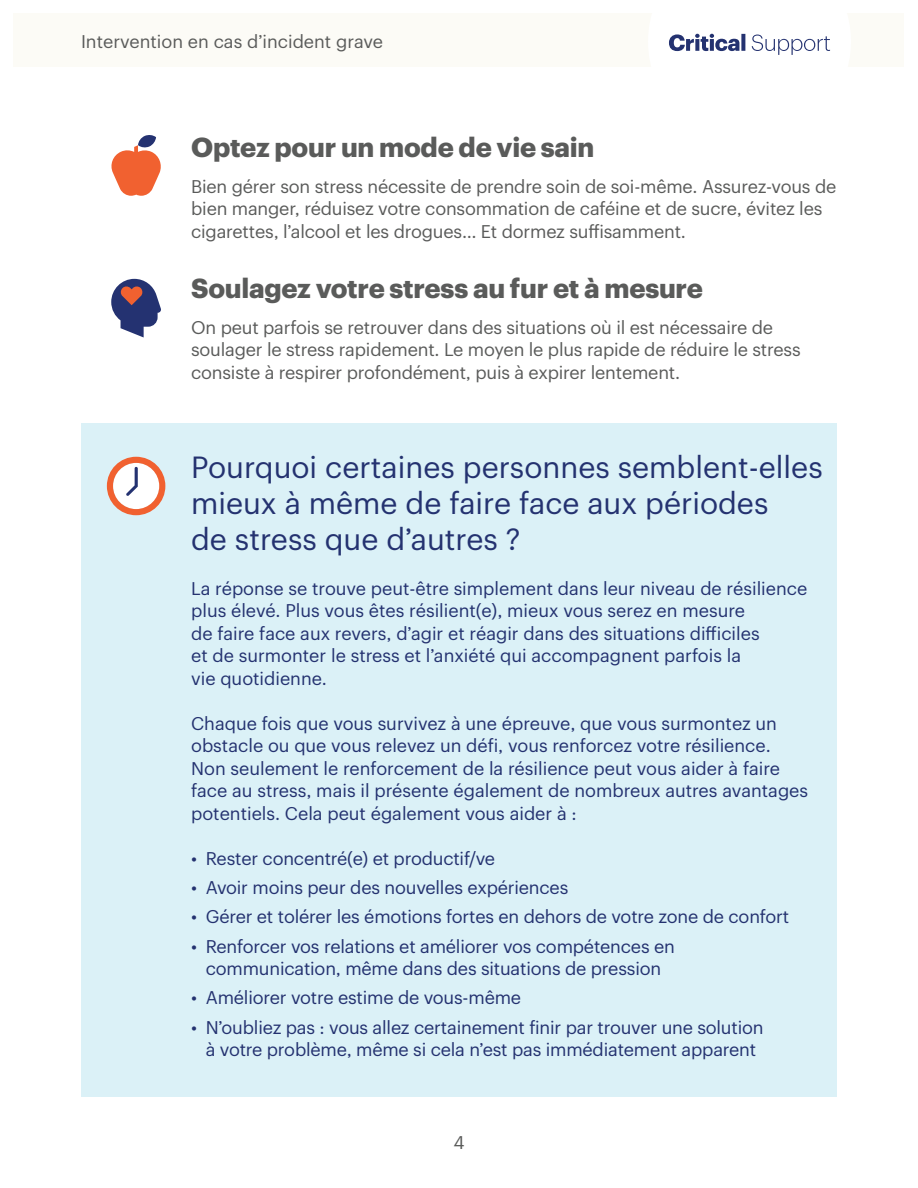
<style>
.page{position:relative;width:918px;height:1188px;background:#fff}
.page>*{position:absolute;margin:0;border:0;box-sizing:border-box;transform-origin:0 0}
.t1{font:30px/36px "Graphik UHG";color:#243270}
.t2{font:700 27px "Graphik UHG";letter-spacing:-.01em;color:#5a5b5a}
.t3{font:18px/22.5px "Graphik UHG";color:#243270}
.t4{font:18px/22.5px "Graphik UHG";letter-spacing:-.01em;color:#5a5b5a}
</style>
<div class="page">
<div style="left:14px;top:14px;width:890px;height:54px;background:#fcfbf6"></div>
<svg style="left:669px;top:33px;width:161px;height:22px"></svg>
<div style="left:81px;top:423px;width:756px;height:674px;background:#dbf1f7"></div>
<svg style="left:111px;top:279px;width:50px;height:58px"></svg>
<svg style="left:107px;top:457px;width:58px;height:58px"></svg>
<svg style="left:111px;top:135px;width:50px;height:61px"></svg>
<p class="t4" style="left:81px;top:29px;width:304px">Intervention en cas d’incident grave</p>
<h2 class="t2" style="left:191px;top:126px;width:405px">Optez pour un mode de vie sain</h2>
<p class="t4" style="left:191px;top:174px;width:647px">Bien gérer son stress nécessite de prendre soin de soi-même. Assurez-vous de bien manger, réduisez votre consommation de caféine et de sucre, évitez les cigarettes, l’alcool et les drogues… Et dormez suffisamment.</p>
<h2 class="t2" style="left:191px;top:267px;width:513px">Soulagez votre stress au fur et à mesure</h2>
<p class="t4" style="left:191px;top:315px;width:611px">On peut parfois se retrouver dans des situations où il est nécessaire de soulager le stress rapidement. Le moyen le plus rapide de réduire le stress consiste à respirer profondément, puis à expirer lentement.</p>
<h1 class="t1" style="left:191px;top:447px;width:633px">Pourquoi certaines personnes semblent-elles mieux à même de faire face aux périodes<br>de stress que d’autres ?</h1>
<p class="t3" style="left:191px;top:576px;width:618px">La réponse se trouve peut-être simplement dans leur niveau de résilience plus élevé. Plus vous êtes résilient(e), mieux vous serez en mesure<br>de faire face aux revers, d’agir et réagir dans des situations difficiles<br>et de surmonter le stress et l’anxiété qui accompagnent parfois la<br>vie quotidienne.</p>
<p class="t3" style="left:191px;top:711px;width:619px">Chaque fois que vous survivez à une épreuve, que vous surmontez un obstacle ou que vous relevez un défi, vous renforcez votre résilience.<br>Non seulement le renforcement de la résilience peut vous aider à faire face au stress, mais il présente également de nombreux autres avantages potentiels. Cela peut également vous aider à :</p>
<p class="t3" style="left:191px;top:846px;width:306px">• Rester concentré(e) et productif/ve</p>
<p class="t3" style="left:191px;top:875px;width:379px">• Avoir moins peur des nouvelles expériences</p>
<p class="t3" style="left:191px;top:904px;width:600px">• Gérer et tolérer les émotions fortes en dehors de votre zone de confort</p>
<p class="t3" style="left:191px;top:933px;width:485px;text-align:center">• Renforcer vos relations et améliorer vos compétences en communication, même dans des situations de pression</p>
<p class="t3" style="left:191px;top:985px;width:331px">• Améliorer votre estime de vous-même</p>
<p class="t3" style="left:191px;top:1014px;width:574px;text-align:center">• N’oubliez pas : vous allez certainement finir par trouver une solution à votre problème, même si cela n’est pas immédiatement apparent</p>
<p class="t4" style="left:453px;top:1129px;width:13px">4</p>
</div>
